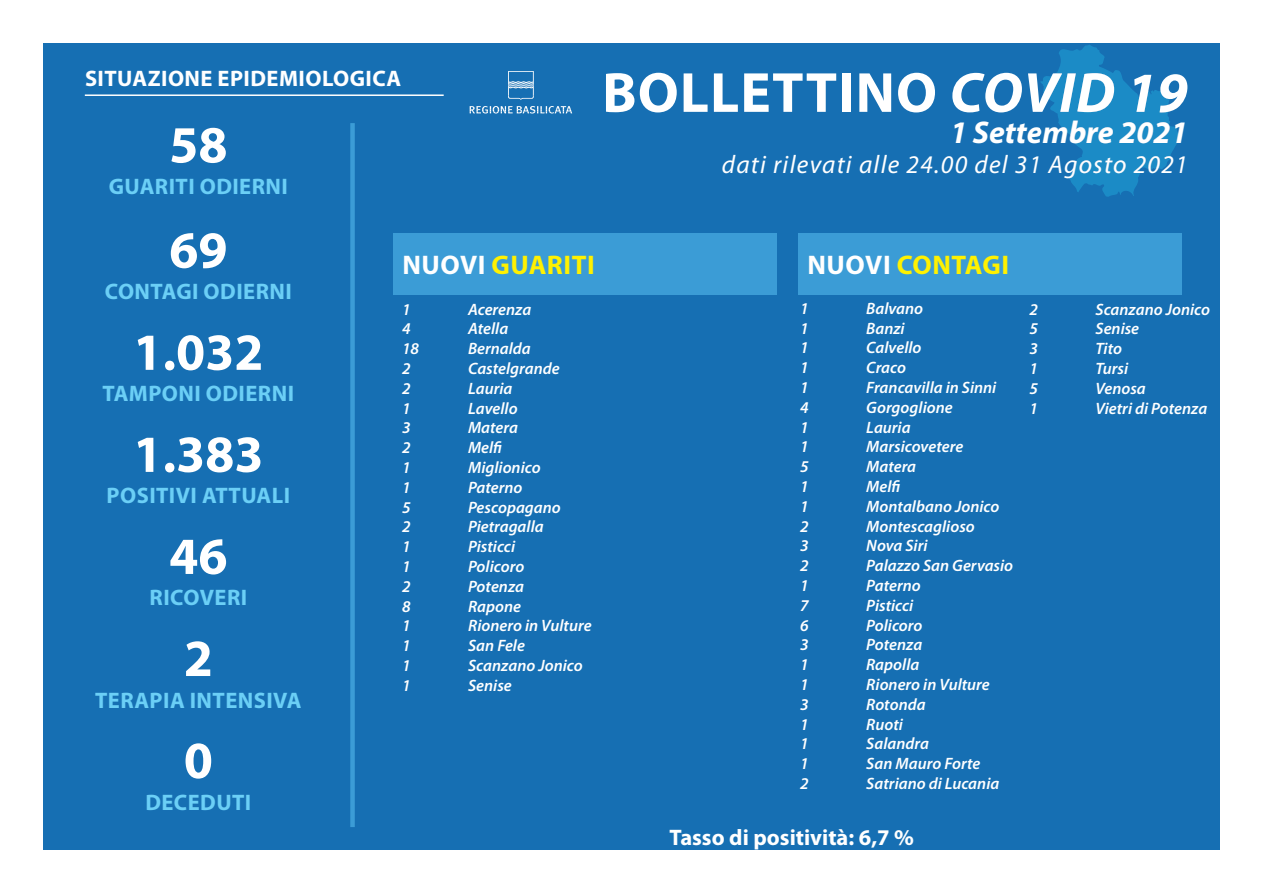
<style>
.page{position:relative;width:1263px;height:893px;background:#fff}
.page>*{position:absolute;margin:0;border:0;box-sizing:border-box;transform-origin:0 0}
.t1{font:700 57px "Myriad Pro";letter-spacing:.02em;color:#fff}
.t2{font:700 52.5px "Myriad Pro";color:#fff}
.t3{font:italic 700 31.5px "Myriad Pro";color:#fff}
.t4{font:700 27px "Myriad Pro";letter-spacing:.02em;color:#fff101}
.t5{font:italic 25.5px "Myriad Pro";letter-spacing:.05em;color:#fff}
.t6{font:700 22.5px "Myriad Pro";letter-spacing:.02em;color:#6bcff6}
.FIletto_inferiore{font:700 22.5px "Myriad Pro";letter-spacing:.02em;color:#fff}
.FIletto_inferiore-2{font:700 22.5px "Myriad Pro";color:#fff}
.t7{font:italic 600 16.5px "Myriad Pro";color:#fff}
.s1{font-style:italic}
.s2{color:#fff}
</style>
<div class="page">
<div style="left:43px;top:43px;width:1177px;height:807px;background:#166fb3"></div>
<div style="left:350px;top:123px;width:5px;height:704px;background:#3b9cd6"></div>
<hr style="left:85px;top:94px;width:359px;height:2px;background:#fff">
<svg style="left:1040px;top:45px;width:142px;height:152px"></svg>
<div style="left:394px;top:233px;width:383px;height:62px;background:#3b9cd6"></div>
<div style="left:799px;top:233px;width:383px;height:62px;background:#3b9cd6"></div>
<svg style="left:508px;top:71px;width:26px;height:29px"></svg>
<svg style="left:470px;top:106px;width:102px;height:8px"></svg>
<p class="FIletto_inferiore" style="left:85px;top:64px;width:318px">SITUAZIONE EPIDEMIOLOGICA</p>
<p class="t2" style="left:169px;top:111px;width:60px">58</p>
<p class="t6" style="left:109px;top:172px;width:181px">GUARITI ODIERNI</p>
<p class="t1" style="left:602px;top:55px;width:587px">BOLLETTINO <span class="s1">COVID 19</span></p>
<p class="t3" style="left:950px;top:112px;width:239px">1 Settembre 2021</p>
<p class="t5" style="left:722px;top:149px;width:467px">dati rilevati alle 24.00 del 31 Agosto 2021</p>
<p class="t2" style="left:169px;top:216px;width:60px">69</p>
<p class="t6" style="left:105px;top:277px;width:188px">CONTAGI ODIERNI</p>
<p class="t2" style="left:133px;top:318px;width:132px">1.032</p>
<p class="t6" style="left:103px;top:379px;width:193px">TAMPONI ODIERNI</p>
<p class="t2" style="left:133px;top:420px;width:132px">1.383</p>
<p class="t6" style="left:107px;top:481px;width:185px">POSITIVI ATTUALI</p>
<p class="t2" style="left:169px;top:522px;width:60px">46</p>
<p class="t6" style="left:150px;top:583px;width:99px">RICOVERI</p>
<p class="t2" style="left:184px;top:624px;width:31px">2</p>
<p class="t6" style="left:95px;top:685px;width:208px">TERAPIA INTENSIVA</p>
<p class="t2" style="left:184px;top:726px;width:31px">0</p>
<p class="t6" style="left:145px;top:787px;width:107px">DECEDUTI</p>
<p class="t4" style="left:402px;top:247px;width:194px"><span class="s2">NUOVI</span> GUARITI</p>
<p class="t4" style="left:807px;top:247px;width:203px"><span class="s2">NUOVI</span> CONTAGI</p>
<p class="t7" style="left:402px;top:298px;width:10px">1</p>
<p class="t7" style="left:468px;top:298px;width:65px">Acerenza</p>
<p class="t7" style="left:402px;top:318px;width:10px">4</p>
<p class="t7" style="left:468px;top:318px;width:42px">Atella</p>
<p class="t7" style="left:402px;top:338px;width:19px">18</p>
<p class="t7" style="left:468px;top:338px;width:64px">Bernalda</p>
<p class="t7" style="left:402px;top:358px;width:10px">2</p>
<p class="t7" style="left:468px;top:358px;width:93px">Castelgrande</p>
<p class="t7" style="left:402px;top:378px;width:10px">2</p>
<p class="t7" style="left:468px;top:378px;width:46px">Lauria</p>
<p class="t7" style="left:402px;top:397px;width:10px">1</p>
<p class="t7" style="left:468px;top:397px;width:51px">Lavello</p>
<p class="t7" style="left:402px;top:417px;width:10px">3</p>
<p class="t7" style="left:468px;top:417px;width:51px">Matera</p>
<p class="t7" style="left:402px;top:437px;width:10px">2</p>
<p class="t7" style="left:468px;top:437px;width:36px">Melfi</p>
<p class="t7" style="left:402px;top:457px;width:10px">1</p>
<p class="t7" style="left:468px;top:457px;width:74px">Miglionico</p>
<p class="t7" style="left:402px;top:477px;width:10px">1</p>
<p class="t7" style="left:468px;top:477px;width:56px">Paterno</p>
<p class="t7" style="left:402px;top:496px;width:10px">5</p>
<p class="t7" style="left:468px;top:496px;width:94px">Pescopagano</p>
<p class="t7" style="left:402px;top:516px;width:10px">2</p>
<p class="t7" style="left:468px;top:516px;width:77px">Pietragalla</p>
<p class="t7" style="left:402px;top:536px;width:10px">1</p>
<p class="t7" style="left:468px;top:536px;width:49px">Pisticci</p>
<p class="t7" style="left:402px;top:556px;width:10px">1</p>
<p class="t7" style="left:468px;top:556px;width:58px">Policoro</p>
<p class="t7" style="left:402px;top:576px;width:10px">2</p>
<p class="t7" style="left:468px;top:576px;width:58px">Potenza</p>
<p class="t7" style="left:402px;top:595px;width:10px">8</p>
<p class="t7" style="left:468px;top:595px;width:54px">Rapone</p>
<p class="t7" style="left:402px;top:615px;width:10px">1</p>
<p class="t7" style="left:468px;top:615px;width:125px">Rionero in Vulture</p>
<p class="t7" style="left:402px;top:635px;width:10px">1</p>
<p class="t7" style="left:468px;top:635px;width:58px">San Fele</p>
<p class="t7" style="left:402px;top:655px;width:10px">1</p>
<p class="t7" style="left:468px;top:655px;width:116px">Scanzano Jonico</p>
<p class="t7" style="left:402px;top:675px;width:10px">1</p>
<p class="t7" style="left:468px;top:675px;width:45px">Senise</p>
<p class="t7" style="left:800px;top:298px;width:10px">1</p>
<p class="t7" style="left:866px;top:298px;width:58px">Balvano</p>
<p class="t7" style="left:800px;top:318px;width:10px">1</p>
<p class="t7" style="left:866px;top:318px;width:40px">Banzi</p>
<p class="t7" style="left:800px;top:337px;width:10px">1</p>
<p class="t7" style="left:866px;top:337px;width:57px">Calvello</p>
<p class="t7" style="left:800px;top:357px;width:10px">1</p>
<p class="t7" style="left:866px;top:357px;width:41px">Craco</p>
<p class="t7" style="left:800px;top:377px;width:10px">1</p>
<p class="t7" style="left:866px;top:377px;width:132px">Francavilla in Sinni</p>
<p class="t7" style="left:800px;top:397px;width:10px">4</p>
<p class="t7" style="left:866px;top:397px;width:88px">Gorgoglione</p>
<p class="t7" style="left:800px;top:417px;width:10px">1</p>
<p class="t7" style="left:866px;top:417px;width:46px">Lauria</p>
<p class="t7" style="left:800px;top:436px;width:10px">1</p>
<p class="t7" style="left:866px;top:436px;width:98px">Marsicovetere</p>
<p class="t7" style="left:800px;top:456px;width:10px">5</p>
<p class="t7" style="left:866px;top:456px;width:51px">Matera</p>
<p class="t7" style="left:800px;top:476px;width:10px">1</p>
<p class="t7" style="left:866px;top:476px;width:36px">Melfi</p>
<p class="t7" style="left:800px;top:496px;width:10px">1</p>
<p class="t7" style="left:866px;top:496px;width:135px">Montalbano Jonico</p>
<p class="t7" style="left:800px;top:516px;width:10px">2</p>
<p class="t7" style="left:866px;top:516px;width:110px">Montescaglioso</p>
<p class="t7" style="left:800px;top:535px;width:10px">3</p>
<p class="t7" style="left:866px;top:535px;width:63px">Nova Siri</p>
<p class="t7" style="left:800px;top:555px;width:10px">2</p>
<p class="t7" style="left:866px;top:555px;width:148px">Palazzo San Gervasio</p>
<p class="t7" style="left:800px;top:575px;width:10px">1</p>
<p class="t7" style="left:866px;top:575px;width:56px">Paterno</p>
<p class="t7" style="left:800px;top:595px;width:10px">7</p>
<p class="t7" style="left:866px;top:595px;width:49px">Pisticci</p>
<p class="t7" style="left:800px;top:615px;width:10px">6</p>
<p class="t7" style="left:866px;top:615px;width:58px">Policoro</p>
<p class="t7" style="left:800px;top:634px;width:10px">3</p>
<p class="t7" style="left:866px;top:634px;width:58px">Potenza</p>
<p class="t7" style="left:800px;top:654px;width:10px">1</p>
<p class="t7" style="left:866px;top:654px;width:55px">Rapolla</p>
<p class="t7" style="left:800px;top:674px;width:10px">1</p>
<p class="t7" style="left:866px;top:674px;width:125px">Rionero in Vulture</p>
<p class="t7" style="left:800px;top:694px;width:10px">3</p>
<p class="t7" style="left:866px;top:694px;width:61px">Rotonda</p>
<p class="t7" style="left:800px;top:714px;width:10px">1</p>
<p class="t7" style="left:866px;top:714px;width:38px">Ruoti</p>
<p class="t7" style="left:800px;top:733px;width:10px">1</p>
<p class="t7" style="left:866px;top:733px;width:64px">Salandra</p>
<p class="t7" style="left:800px;top:753px;width:10px">1</p>
<p class="t7" style="left:866px;top:753px;width:116px">San Mauro Forte</p>
<p class="t7" style="left:800px;top:773px;width:10px">2</p>
<p class="t7" style="left:866px;top:773px;width:135px">Satriano di Lucania</p>
<p class="FIletto_inferiore-2" style="left:669px;top:822px;width:246px">Tasso di positività: 6,7 %</p>
<p class="t7" style="left:1029px;top:298px;width:10px">2</p>
<p class="t7" style="left:1095px;top:298px;width:116px">Scanzano Jonico</p>
<p class="t7" style="left:1029px;top:318px;width:10px">5</p>
<p class="t7" style="left:1095px;top:318px;width:45px">Senise</p>
<p class="t7" style="left:1029px;top:338px;width:10px">3</p>
<p class="t7" style="left:1095px;top:338px;width:28px">Tito</p>
<p class="t7" style="left:1029px;top:358px;width:10px">1</p>
<p class="t7" style="left:1095px;top:358px;width:34px">Tursi</p>
<p class="t7" style="left:1029px;top:378px;width:10px">5</p>
<p class="t7" style="left:1095px;top:378px;width:52px">Venosa</p>
<p class="t7" style="left:1029px;top:397px;width:10px">1</p>
<p class="t7" style="left:1095px;top:397px;width:113px">Vietri di Potenza</p>
</div>
